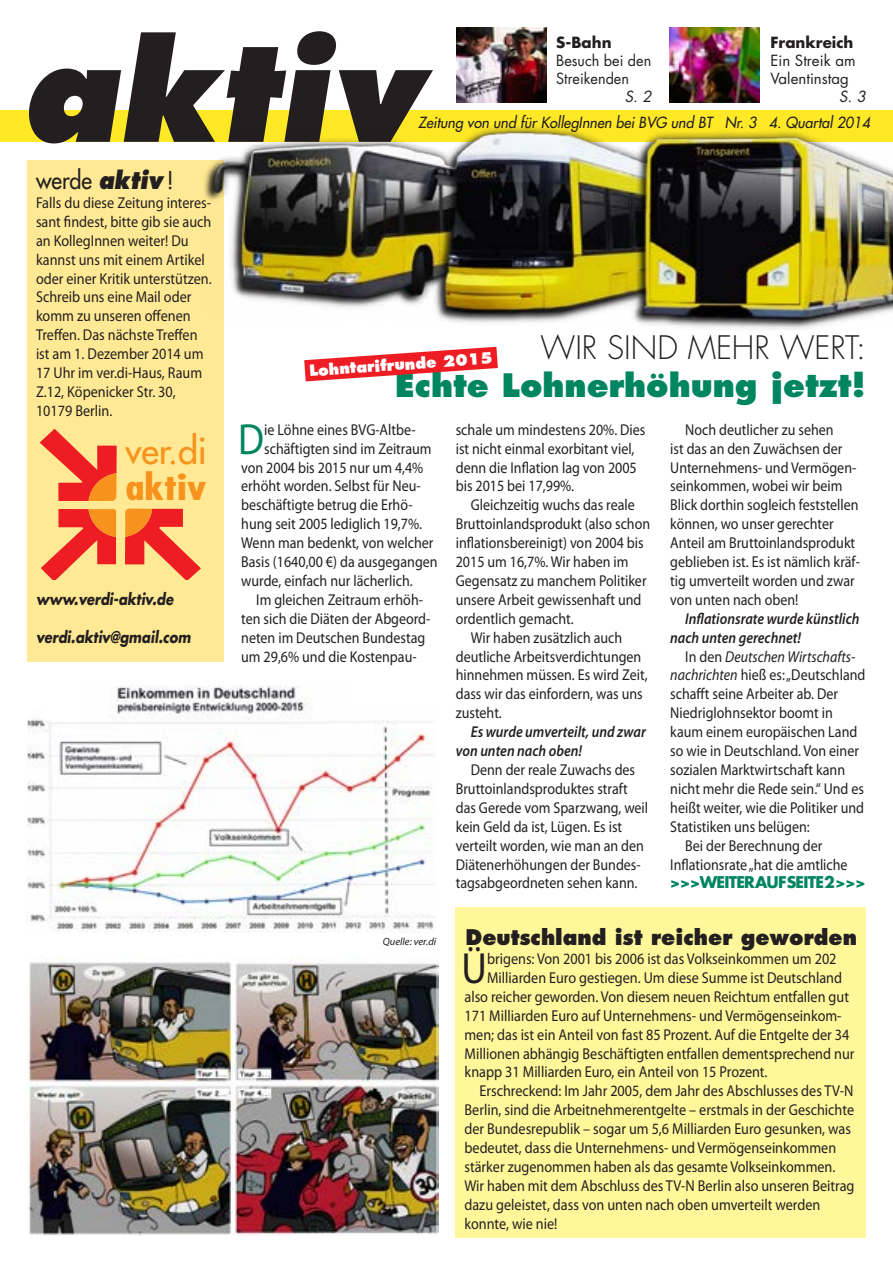
<style>
.page{position:relative;width:893px;height:1263px;background:#fff}
.page>*{position:absolute;margin:0;border:0;box-sizing:border-box;transform-origin:0 0}
.t1{font:italic 800 135px "Futura";color:#231f20}
.t2{font:43.8px "Myriad Pro";color:#008561;scale:.89 1}
.t3{font:43.8px "Myriad Pro";color:#231f20;scale:.9 1}
.t4{font:35.85px "Futura";color:#f7931d}
.t5{font:700 condensed 35.85px "Futura";color:#f7931d;scale:1.23 1}
.t6{font:800 31.5px "Futura";color:#008561}
.t7{font:300 31.5px "Futura";color:#231f20}
.t8{font:24px "Futura";color:#231f20;scale:.9 1}
.t9{font:800 21px "Futura";color:#231f20}
.t10{font:15.75px/18.9px "Myriad Pro";color:#231f20;scale:.89 1}
.t11{font:15.75px/18.9px "Myriad Pro";color:#231f20;scale:.9 1}
.t12{font:italic 600 15.75px/18.9px "Myriad Pro";color:#231f20;scale:.89 1}
.t13{font:italic 700 15.75px "Futura";color:#231f20;scale:.83 1}
.t14{font:italic 15.75px "Myriad Pro";color:#231f20;scale:.89 1}
.t15{font:700 15.75px "Futura";letter-spacing:-.05em;color:#008561}
.t16{font:italic 15px "Futura";color:#231f20;scale:.96 1}
.t17{font:15px/18px "Futura";color:#231f20;scale:.96 1}
.t18{font:15px/18px "Futura";color:#231f20}
.t19{font:800 15px "Futura";color:#fff}
.t20{font:700 15px "Futura";color:#231f20}
.t21{font:italic 15px "Futura";color:#231f20}
.t22{font:italic 10.5px "Myriad Pro";color:#231f20}
.s1{font-weight:800;font-style:italic}
.s2{font-style:normal}
.s3{font-style:italic}
</style>
<div class="page">
<img style="left:456px;top:27px;width:90px;height:75px">
<div style="left:0;top:110px;width:893px;height:31px;background:#ffe825"></div>
<img style="left:670px;top:27px;width:90px;height:75px">
<div style="left:27px;top:160px;width:196px;height:502px;background:#ffe994"></div>
<svg style="left:125px;top:508px;width:76px;height:71px"></svg>
<svg style="left:40px;top:429px;width:77px;height:72px"></svg>
<svg style="left:41px;top:509px;width:75px;height:70px"></svg>
<div style="left:199px;top:124px;width:694px;height:209px;background:#231f20;opacity:.75"></div>
<img style="left:202px;top:126px;width:691px;height:201px">
<div style="left:455px;top:907px;width:411px;height:331px;background:#fff79a"></div>
<img style="left:27px;top:685px;width:407px;height:248px">
<img style="left:27px;top:956px;width:411px;height:279px">
<svg style="left:304px;top:347px;width:194px;height:34px"></svg>
<h1 class="t1" style="left:20px;top:6px;width:403px">aktiv</h1>
<p class="t20" style="left:556px;top:33px;width:57px">S-Bahn</p>
<p class="t17" style="left:556px;top:52px;width:100px">Besuch bei den<br>Streikenden</p>
<p class="t21" style="left:625px;top:87px;width:28px">S. 2</p>
<p class="t20" style="left:770px;top:33px;width:85px">Frankreich</p>
<p class="t18" style="left:770px;top:52px;width:87px">Ein Streik am<br>Valentinstag</p>
<p class="t21" style="left:839px;top:87px;width:28px">S. 3</p>
<p class="t16" style="left:418px;top:113px;width:472px">Zeitung von und für KollegInnen bei BVG und BT Nr. 3 4. Quartal 2014</p>
<h3 class="t8" style="left:36px;top:165px;width:155px">werde <span class="s1">aktiv</span> !</h3>
<p class="t11" style="left:36px;top:193px;width:197px">Falls du diese Zeitung interes&shy;sant findest, bitte gib sie auch an KollegInnen weiter! Du kannst uns mit einem Artikel oder einer Kritik unterstützen.<br>Schreib uns eine Mail oder komm zu unseren offenen<br>Treffen. Das nächste Treffen ist am 1. Dezember 2014 um<br>17 Uhr im ver.di-Haus, Raum<br>Z.12, Köpenicker Str. 30,<br>10179 Berlin.</p>
<h3 class="t4" style="left:126px;top:428px;width:83px">ver.di</h3>
<h3 class="t5" style="left:126px;top:464px;width:67px">aktiv</h3>
<p class="t13" style="left:36px;top:588px;width:167px">www.verdi-aktiv.de</p>
<p class="t13" style="left:36px;top:626px;width:188px">verdi.aktiv@gmail.com</p>
<h3 class="t7" style="left:541px;top:329px;width:327px">WIR SIND MEHR WERT:</h3>
<h3 class="t6" style="left:395px;top:365px;width:472px">Echte Lohnerhöhung jetzt!</h3>
<p class="t19" style="left:309px;top:361px;width:185px;rotate:-4deg">Lohntarifrunde 2015</p>
<h2 class="t2" style="left:238px;top:415px;width:31px">D</h2>
<p class="t10" style="left:264px;top:420px;width:172px">ie Löhne eines BVG-Altbe-</p>
<p class="t10" style="left:264px;top:439px;width:190px">schäftigten sind im Zeitraum</p>
<p class="t10" style="left:241px;top:458px;width:206px">von 2004 bis 2015 nur um 4,4%</p>
<p class="t10" style="left:241px;top:477px;width:202px">erhöht worden. Selbst für Neu-</p>
<p class="t10" style="left:241px;top:496px;width:194px">beschäftigte betrug die Erhö-</p>
<p class="t10" style="left:241px;top:515px;width:205px">hung seit 2005 lediglich 19,7%.</p>
<p class="t10" style="left:241px;top:534px;width:217px">Wenn man bedenkt, von welcher</p>
<p class="t10" style="left:241px;top:553px;width:222px">Basis (1640,00 €) da ausgegangen</p>
<p class="t10" style="left:241px;top:571px;width:194px">wurde, einfach nur lächerlich.</p>
<p class="t10" style="left:256px;top:590px;width:189px">Im gleichen Zeitraum erhöh-</p>
<p class="t10" style="left:241px;top:609px;width:214px">ten sich die Diäten der Abgeord-</p>
<p class="t10" style="left:241px;top:628px;width:208px">neten im Deutschen Bundestag</p>
<p class="t10" style="left:241px;top:647px;width:199px">um 29,6% und die Kostenpau-</p>
<p class="t22" style="left:383px;top:936px;width:55px">Quelle: ver.di</p>
<p class="t10" style="left:456px;top:420px;width:215px">schale um mindestens 20%. Dies ist nicht einmal exorbitant viel, denn die Inflation lag von 2005 bis 2015 bei 17,99%.</p>
<p class="t10" style="left:471px;top:496px;width:186px">Gleichzeitig wuchs das reale</p>
<p class="t10" style="left:456px;top:515px;width:220px">Bruttoinlandsprodukt (also schon</p>
<p class="t10" style="left:456px;top:534px;width:213px">inflationsbereinigt) von 2004 bis</p>
<p class="t10" style="left:456px;top:553px;width:196px">2015 um 16,7%. Wir haben im</p>
<p class="t10" style="left:456px;top:571px;width:216px">Gegensatz zu manchem Politiker</p>
<p class="t10" style="left:456px;top:590px;width:210px">unsere Arbeit gewissenhaft und</p>
<p class="t10" style="left:456px;top:609px;width:134px">ordentlich gemacht.</p>
<p class="t10" style="left:471px;top:628px;width:172px">Wir haben zusätzlich auch</p>
<p class="t10" style="left:456px;top:647px;width:210px">deutliche Arbeitsverdichtungen</p>
<p class="t10" style="left:456px;top:666px;width:217px">hinnehmen müssen. Es wird Zeit,</p>
<p class="t10" style="left:456px;top:685px;width:212px">dass wir das einfordern, was uns</p>
<p class="t10" style="left:456px;top:704px;width:53px">zusteht.</p>
<p class="t12" style="left:456px;top:723px;width:215px;text-indent:15px">Es wurde umverteilt, und zwar von unten nach oben!</p>
<p class="t10" style="left:456px;top:760px;width:218px;text-indent:15px">Denn der reale Zuwachs des<br>Bruttoinlandsproduktes straft das Gerede vom Sparzwang, weil kein Geld da ist, Lügen. Es ist verteilt worden, wie man an den<br>Diätenerhöhungen der Bundes&shy;tagsabgeordneten sehen kann.</p>
<p class="t10" style="left:670px;top:420px;width:215px;text-indent:15px">Noch deutlicher zu sehen<br>ist das an den Zuwächsen der<br>Unternehmens- und Vermögen&shy;seinkommen, wobei wir beim<br>Blick dorthin sogleich feststellen können, wo unser gerechter<br>Anteil am Bruttoinlandsprodukt geblieben ist. Es ist nämlich kräf&shy;tig umverteilt worden und zwar von unten nach oben!</p>
<p class="t12" style="left:670px;top:609px;width:214px;text-indent:15px">Inflationsrate wurde künstlich nach unten gerechnet!</p>
<p class="t14" style="left:685px;top:648px;width:193px"><span class="s2">In den</span> Deutschen Wirtschafts-</p>
<p class="t10" style="left:670px;top:666px;width:221px"><span class="s3">nachrichten</span> hieß es: „Deutschland</p>
<p class="t10" style="left:670px;top:685px;width:190px">schafft seine Arbeiter ab. Der</p>
<p class="t10" style="left:670px;top:704px;width:184px">Niedriglohnsektor boomt in</p>
<p class="t10" style="left:670px;top:723px;width:212px">kaum einem europäischen Land</p>
<p class="t10" style="left:670px;top:742px;width:214px">so wie in Deutschland. Von einer</p>
<p class="t10" style="left:670px;top:760px;width:198px">sozialen Marktwirtschaft kann</p>
<p class="t10" style="left:670px;top:779px;width:219px">nicht mehr die Rede sein.“ Und es</p>
<p class="t10" style="left:670px;top:798px;width:219px">heißt weiter, wie die Politiker und</p>
<p class="t10" style="left:670px;top:817px;width:158px">Statistiken uns belügen:</p>
<p class="t10" style="left:685px;top:836px;width:156px">Bei der Berechnung der</p>
<p class="t10" style="left:670px;top:855px;width:201px">Inflationsrate „hat die amtliche</p>
<p class="t15" style="left:670px;top:872px;width:198px">&gt;&gt;&gt;WEITER AUF SEITE 2 &gt;&gt;&gt;</p>
<h3 class="t9" style="left:466px;top:924px;width:393px">Deutschland ist reicher geworden</h3>
<h2 class="t3" style="left:461px;top:944px;width:30px">Ü</h2>
<p class="t11" style="left:487px;top:949px;width:390px">brigens: Von 2001 bis 2006 ist das Volkseinkommen um 202</p>
<p class="t11" style="left:487px;top:968px;width:396px">Milliarden Euro gestiegen. Um diese Summe ist Deutschland</p>
<p class="t11" style="left:464px;top:987px;width:429px">also reicher geworden. Von diesem neuen Reichtum entfallen gut</p>
<p class="t11" style="left:464px;top:1006px;width:421px">171 Milliarden Euro auf Unternehmens- und Vermögenseinkom-</p>
<p class="t11" style="left:464px;top:1025px;width:429px">men; das ist ein Anteil von fast 85 Prozent. Auf die Entgelte der 34</p>
<p class="t11" style="left:464px;top:1044px;width:435px">Millionen abhängig Beschäftigten entfallen dementsprechend nur</p>
<p class="t11" style="left:464px;top:1063px;width:338px">knapp 31 Milliarden Euro, ein Anteil von 15 Prozent.</p>
<p class="t11" style="left:479px;top:1082px;width:417px">Erschreckend: Im Jahr 2005, dem Jahr des Abschlusses des TV-N</p>
<p class="t11" style="left:464px;top:1101px;width:434px">Berlin, sind die Arbeitnehmerentgelte – erstmals in der Geschichte</p>
<p class="t11" style="left:464px;top:1120px;width:431px">der Bundesrepublik – sogar um 5,6 Milliarden Euro gesunken, was</p>
<p class="t11" style="left:464px;top:1138px;width:415px">bedeutet, dass die Unternehmens- und Vermögenseinkommen</p>
<p class="t11" style="left:464px;top:1157px;width:414px">stärker zugenommen haben als das gesamte Volkseinkommen.</p>
<p class="t11" style="left:464px;top:1176px;width:435px">Wir haben mit dem Abschluss des TV-N Berlin also unseren Beitrag</p>
<p class="t11" style="left:464px;top:1195px;width:397px">dazu geleistet, dass von unten nach oben umverteilt werden</p>
<p class="t11" style="left:464px;top:1214px;width:105px">konnte, wie nie!</p>
</div>
